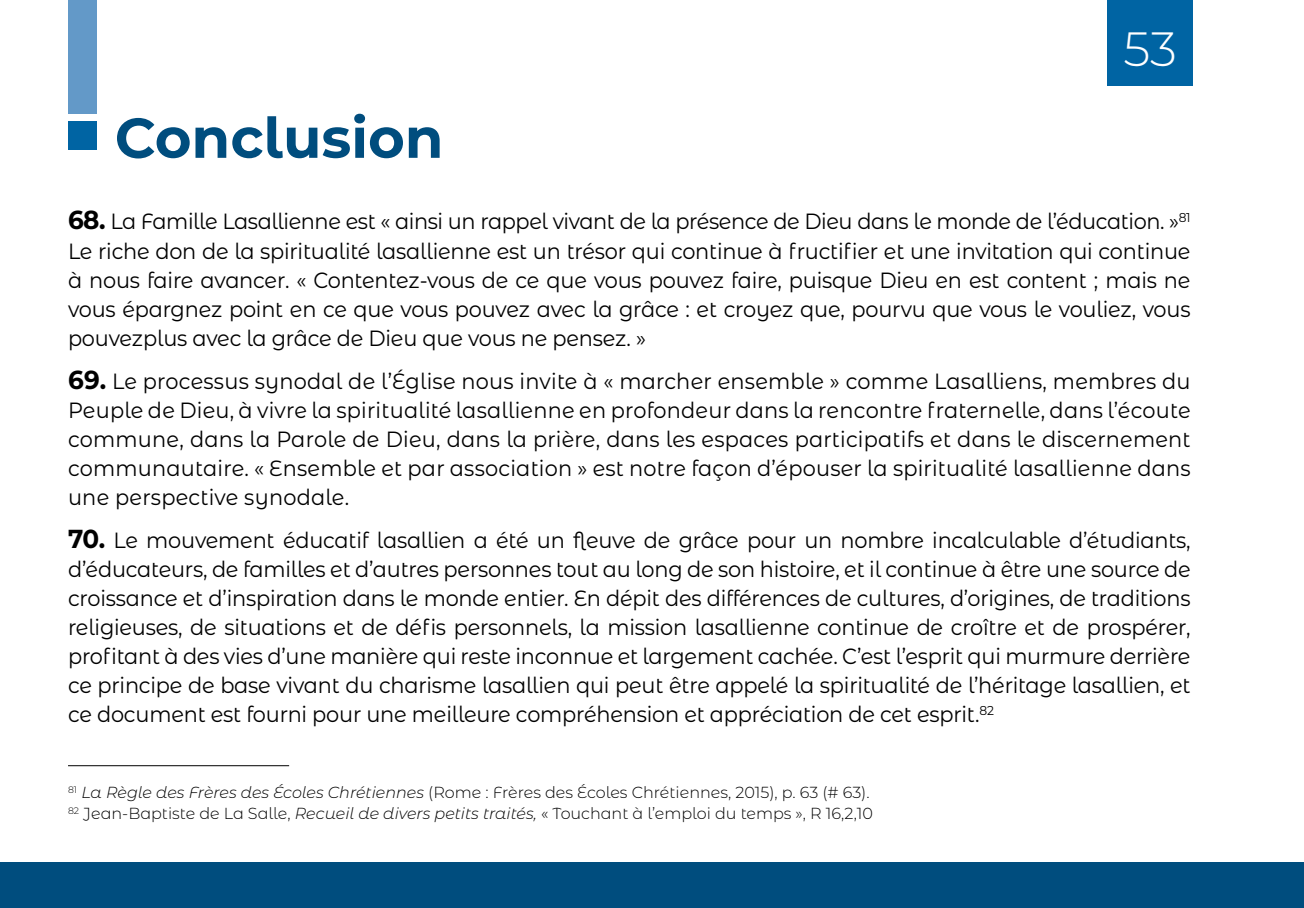
<style>
.page{position:relative;width:1304px;height:908px;background:#fff}
.page>*{position:absolute;margin:0;border:0;box-sizing:border-box;transform-origin:0 0}
.t1{font:700 56px "Montserrat Alternates";color:#004d7e}
.t2{font:300 48px "Montserrat Alternates";color:#fff}
.t3{font:22px/29px "Montserrat Alternates";letter-spacing:-.01em;color:#000;text-align:justify;scale:.95 1}
.t4{font:300 16px/21px "Montserrat Alternates";color:#000}
.s1{font-weight:700;font-size:26px}
.s2{font-family:"Montserrat"}
.s3{font-style:italic}
</style>
<div class="page">
<div style="left:1108px;top:0;width:85px;height:85px;background:#0064a3"></div>
<div style="left:0;top:862px;width:1304px;height:45px;background:#004d7e"></div>
<div style="left:68px;top:0;width:28px;height:113px;background:#6399c8"></div>
<div style="left:68px;top:121px;width:28px;height:28px;background:#0064a3"></div>
<hr style="left:68px;top:765px;width:221px;height:1px;background:#000">
<h1 class="t1" style="left:115px;top:97px;width:330px">Conclusion</h1>
<h2 class="t2" style="left:1123px;top:16px;width:55px">53</h2>
<p class="t3" style="left:68px;top:206px;width:1183px"><span class="s1">68.</span> La Famille Lasallienne est « ainsi un rappel vivant de la présence de Dieu dans le monde de l’éducation. »<sup>81<br></sup>Le riche don de la spiritualité lasallienne est un trésor qui continue à fructifier et une invitation qui continue à nous faire avancer. « Contente<span class="s2">z</span>-vous de ce que vous pouve<span class="s2">z</span> faire, puisque Dieu en est content ; mais ne vous épargne<span class="s2">z</span> point en ce que vous pouve<span class="s2">z</span> avec la grâce : et croye<span class="s2">z</span> que, pourvu que vous le voulie<span class="s2">z</span>, vous pouve<span class="s2">z</span>plus avec la grâce de Dieu que vous ne pense<span class="s2">z</span>. »</p>
<p class="t3" style="left:68px;top:365px;width:1183px"><span class="s1">69.</span> Le processus synodal de l’Église nous invite à « marcher ensemble » comme Lasalliens, membres du Peuple de Dieu, à vivre la spiritualité lasallienne en profondeur dans la rencontre fraternelle, dans l’écoute commune, dans la Parole de Dieu, dans la prière, dans les espaces participatifs et dans le discernement communautaire. « Ensemble et par association » est notre façon d’épouser la spiritualité lasallienne dans une perspective synodale.</p>
<p class="t3" style="left:68px;top:524px;width:1183px"><span class="s1">70.</span> Le mouvement éducatif lasallien a été un fleuve de grâce pour un nombre incalculable d’étudiants, d’éducateurs, de familles et d’autres personnes tout au long de son histoire, et il continue à être une source de croissance et d’inspiration dans le monde entier. En dépit des différences de cultures, d’origines, de traditions religieuses, de situations et de défis personnels, la mission lasallienne continue de croître et de prospérer, profitant à des vies d’une manière qui reste inconnue et largement cachée. C’est l’esprit qui murmure derrière ce principe de base vivant du charisme lasallien qui peut être appelé la spiritualité de l’héritage lasallien, et ce document est fourni pour une meilleure compréhension et appréciation de cet esprit.<sup>82</sup></p>
<p class="t4" style="left:68px;top:780px;width:806px"><sup>81</sup> <span class="s3">La Règle des Frères des Écoles Chrétiennes</span> (Rome : Frères des Écoles Chrétiennes, 2015), p. 63 (# 63).<br><sup>82</sup> Jean-Baptiste de La Salle, <span class="s3">Recueil de divers petits traités,</span> « Touchant à l’emploi du temps », R 16,2,10</p>
</div>
